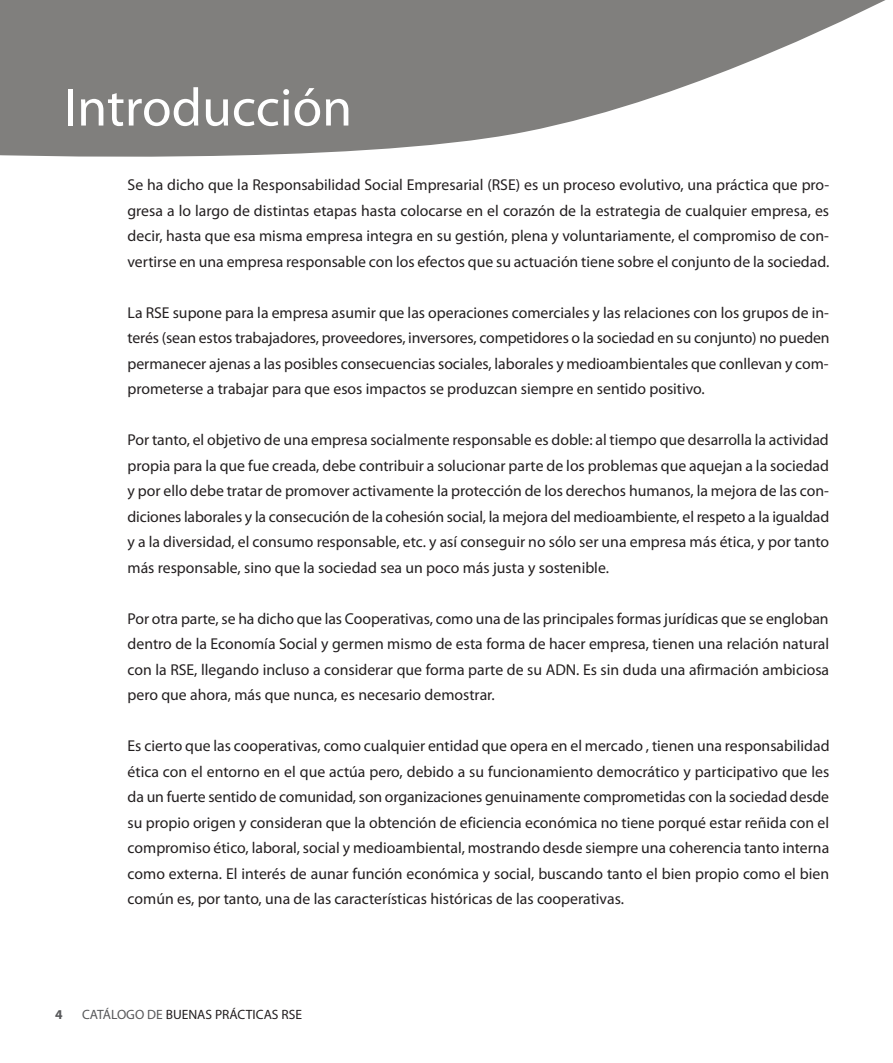
<style>
.page{position:relative;width:893px;height:1063px;background:#fff}
.page>*{position:absolute;margin:0;border:0;box-sizing:border-box;transform-origin:0 0}
.t1{font:54px "Myriad Pro";color:#fff}
.t2{font:15.75px/25.5px "Myriad Pro";color:#231f20;text-align:justify}
.t3{font:13.5px "Myriad Pro";color:#231f20}
.t4{font:700 13.5px "Myriad Pro";color:#57585a}
.s1{color:#57585a}
</style>
<div class="page">
<svg style="left:0;top:0;width:886px;height:157px;fill:#807f7d"></svg>
<h1 class="t1" style="left:64px;top:87px;width:290px">Introducción</h1>
<p class="t2" style="left:128px;top:174px;width:703px">Se ha dicho que la Responsabilidad Social Empresarial (RSE) es un proceso evolutivo, una práctica que pro&shy;gresa a lo largo de distintas etapas hasta colocarse en el corazón de la estrategia de cualquier empresa, es decir, hasta que esa misma empresa integra en su gestión, plena y voluntariamente, el compromiso de con&shy;vertirse en una empresa responsable con los efectos que su actuación tiene sobre el conjunto de la sociedad.</p>
<p class="t2" style="left:128px;top:301px;width:704px">La RSE supone para la empresa asumir que las operaciones comerciales y las relaciones con los grupos de in&shy;terés (sean estos trabajadores, proveedores, inversores, competidores o la sociedad en su conjunto) no pueden permanecer ajenas a las posibles consecuencias sociales, laborales y medioambientales que conllevan y com&shy;prometerse a trabajar para que esos impactos se produzcan siempre en sentido positivo.</p>
<p class="t2" style="left:128px;top:429px;width:703px">Por tanto, el objetivo de una empresa socialmente responsable es doble: al tiempo que desarrolla la actividad propia para la que fue creada, debe contribuir a solucionar parte de los problemas que aquejan a la sociedad y por ello debe tratar de promover activamente la protección de los derechos humanos, la mejora de las con&shy;diciones laborales y la consecución de la cohesión social, la mejora del medioambiente, el respeto a la igualdad y a la diversidad, el consumo responsable, etc. y así conseguir no sólo ser una empresa más ética, y por tanto más responsable, sino que la sociedad sea un poco más justa y sostenible.</p>
<p class="t2" style="left:128px;top:607px;width:703px">Por otra parte, se ha dicho que las Cooperativas, como una de las principales formas jurídicas que se engloban dentro de la Economía Social y germen mismo de esta forma de hacer empresa, tienen una relación natural con la RSE, llegando incluso a considerar que forma parte de su ADN. Es sin duda una afirmación ambiciosa pero que ahora, más que nunca, es necesario demostrar.</p>
<p class="t2" style="left:128px;top:735px;width:703px">Es cierto que las cooperativas, como cualquier entidad que opera en el mercado , tienen una responsabilidad ética con el entorno en el que actúa pero, debido a su funcionamiento democrático y participativo que les da un fuerte sentido de comunidad, son organizaciones genuinamente comprometidas con la sociedad desde su propio origen y consideran que la obtención de eficiencia económica no tiene porqué estar reñida con el compromiso ético, laboral, social y medioambiental, mostrando desde siempre una coherencia tanto interna como externa. El interés de aunar función económica y social, buscando tanto el bien propio como el bien común es, por tanto, una de las características históricas de las cooperativas.</p>
<p class="t4" style="left:55px;top:1009px;width:9px">4</p>
<p class="t3" style="left:82px;top:1010px;width:221px"><span class="s1">CATÁLOGO DE</span> BUENAS PRÁCTICAS RSE</p>
</div>
